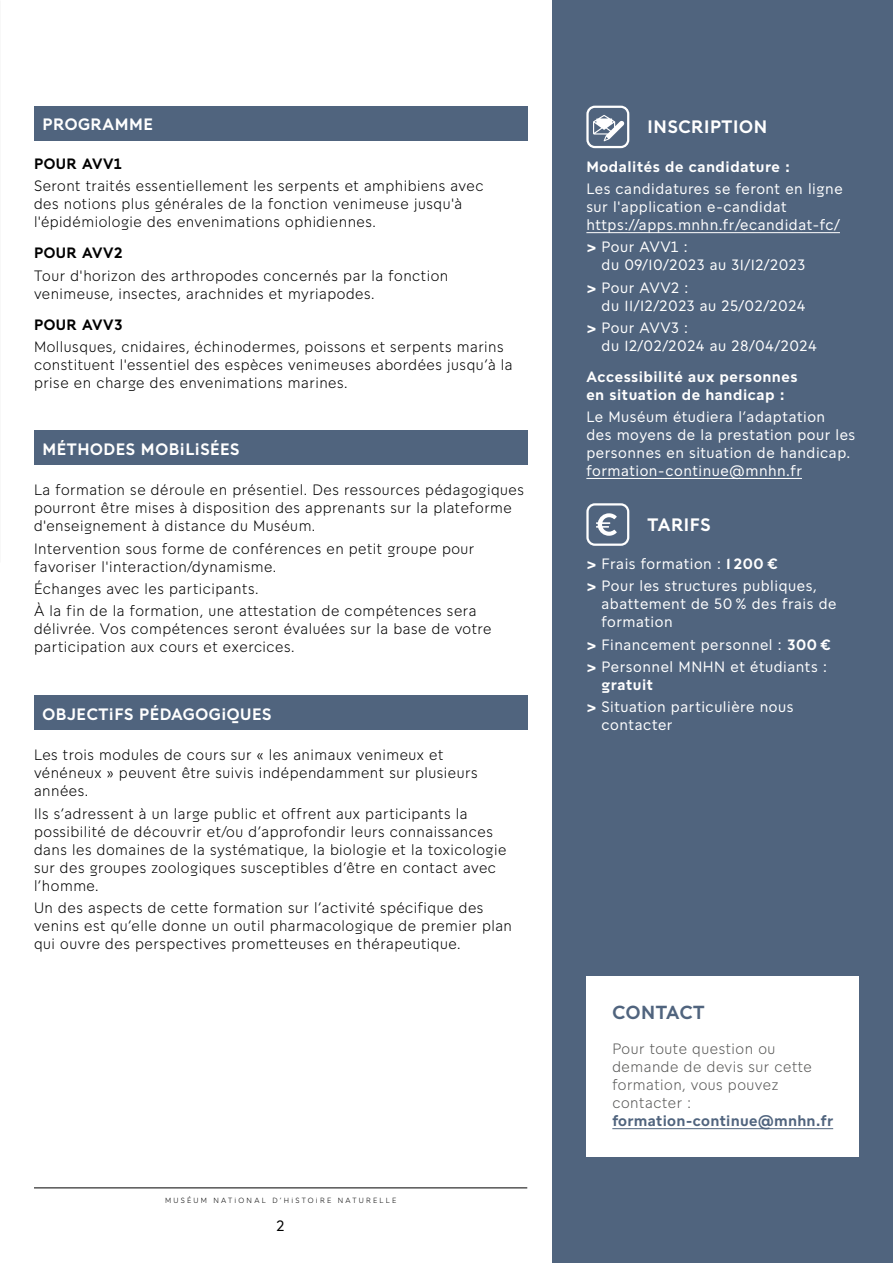
<style>
.page{position:relative;width:893px;height:1263px;background:#fff}
.page>*{position:absolute;margin:0;border:0;box-sizing:border-box;transform-origin:0 0}
.t1{font:18.9px "Buffon Gras";letter-spacing:.03em;color:#50647e}
.t2{font:18px "Buffon Gras";letter-spacing:.035em;color:#fff}
.t3{font:16.5px "Buffon Pro Gras";letter-spacing:.035em;color:#fff}
.t4{font:16.5px "Buffon Gras";letter-spacing:.035em;color:#fff}
.t5{font:15px/18px "Buffon Clair";letter-spacing:.035em;color:#000}
.t6{font:15px/18px "Buffon Regulier";letter-spacing:.035em;color:#fff}
.t7{font:15px/18px "Buffon Gras";letter-spacing:.035em;color:#fff}
.t8{font:15px/18px "Buffon Clair";letter-spacing:.035em;color:#575756}
.t9{font:15px "Buffon Gras";letter-spacing:.02em;color:#50647e}
.t10{font:15px "Buffon Gras";letter-spacing:.035em;color:#000}
.t11{font:15px "Buffon Regulier";color:#000}
.t12{font:7.5px "Buffon Pro Clair";letter-spacing:.3em;color:#000}
.s1{font-family:"Buffon Gras"}
</style>
<div class="page">
<hr style="left:0;top:436px;width:1px;height:126px;background:#3d4e55">
<div style="left:553px;top:0;width:340px;height:1263px;background:#50647e"></div>
<div style="left:34px;top:106px;width:493px;height:34px;background:#50647e"></div>
<div style="left:34px;top:431px;width:493px;height:34px;background:#50647e"></div>
<div style="left:34px;top:696px;width:493px;height:34px;background:#50647e"></div>
<div style="left:587px;top:976px;width:272px;height:181px;background:#fff"></div>
<hr style="left:612px;top:1128px;width:221px;height:1px;background:#50647e">
<div style="left:586px;top:106px;width:43px;height:42px;border:2px solid #fff;border-radius:7px"></div>
<svg style="left:593px;top:115px;width:31px;height:26px"></svg>
<svg style="left:596px;top:513px;width:21px;height:23px"></svg>
<div style="left:586px;top:503px;width:43px;height:43px;border:2px solid #fff;border-radius:7px"></div>
<hr style="left:586px;top:232px;width:254px;height:1px;background:#fff">
<hr style="left:586px;top:478px;width:216px;height:1px;background:#fff">
<hr style="left:34px;top:1187px;width:493px;height:1px;background:#000">
<p class="t4" style="left:43px;top:113px;width:112px">PROGRAMME</p>
<p class="t10" style="left:34px;top:154px;width:89px">POUR AVV1</p>
<p class="t5" style="left:34px;top:177px;width:451px">Seront traités essentiellement les serpents et amphibiens avec des notions plus générales de la fonction venimeuse jusqu'à l'épidémiologie des envenimations ophidiennes.</p>
<p class="t10" style="left:34px;top:243px;width:90px">POUR AVV2</p>
<p class="t5" style="left:34px;top:266px;width:416px">Tour d'horizon des arthropodes concernés par la fonction venimeuse, insectes, arachnides et myriapodes.</p>
<p class="t10" style="left:34px;top:314px;width:90px">POUR AVV3</p>
<p class="t5" style="left:34px;top:338px;width:480px">Mollusques, cnidaires, échinodermes, poissons et serpents marins constituent l'essentiel des espèces venimeuses abordées jusqu’à la prise en charge des envenimations marines.</p>
<p class="t3" style="left:43px;top:438px;width:199px">MÉTHODES MOBILISÉES</p>
<p class="t5" style="left:34px;top:481px;width:491px">La formation se déroule en présentiel. Des ressources pédagogiques pourront être mises à disposition des apprenants sur la plateforme d'enseignement à distance du Muséum.</p>
<p class="t5" style="left:34px;top:539px;width:442px">Intervention sous forme de conférences en petit groupe pour favoriser l'interaction/dynamisme.</p>
<p class="t5" style="left:34px;top:578px;width:444px;line-height:22.2px">Échanges avec les participants.<br>À la fin de la formation, une attestation de compétences sera</p>
<p class="t5" style="left:34px;top:620px;width:459px">délivrée. Vos compétences seront évaluées sur la base de votre participation aux cours et exercices.</p>
<p class="t3" style="left:43px;top:703px;width:230px">OBJECTIFS PÉDAGOGIQUES</p>
<p class="t5" style="left:34px;top:746px;width:445px">Les trois modules de cours sur « les animaux venimeux et vénéneux » peuvent être suivis indépendamment sur plusieurs années.</p>
<p class="t5" style="left:34px;top:804px;width:474px">Ils s’adressent à un large public et offrent aux participants la possibilité de découvrir et/ou d’approfondir leurs connaissances dans les domaines de la systématique, la biologie et la toxicologie sur des groupes zoologiques susceptibles d’être en contact avec l’homme.</p>
<p class="t5" style="left:34px;top:899px;width:479px">Un des aspects de cette formation sur l’activité spécifique des venins est qu’elle donne un outil pharmacologique de premier plan qui ouvre des perspectives prometteuses en thérapeutique.</p>
<p class="t12" style="left:165px;top:1196px;width:233px">MUSÉUM NATIONAL D’HISTOIRE NATURELLE</p>
<p class="t11" style="left:277px;top:1217px;width:9px">2</p>
<p class="t2" style="left:648px;top:115px;width:121px">INSCRIPTION</p>
<p class="t7" style="left:586px;top:158px;width:205px">Modalités de candidature :</p>
<p class="t6" style="left:586px;top:180px;width:258px">Les candidatures se feront en ligne sur l'application e-candidat https://apps.mnhn.fr/ecandidat-fc/</p>
<p class="t6" style="left:601px;top:238px;width:205px;text-indent:-15px"><span class="s1">&gt;</span> Pour AVV1 :<br>du 09/10/2023 au 31/12/2023</p>
<p class="t6" style="left:601px;top:278px;width:206px;text-indent:-15px"><span class="s1">&gt;</span> Pour AVV2 :<br>du 11/12/2023 au 25/02/2024</p>
<p class="t6" style="left:601px;top:319px;width:217px;text-indent:-15px"><span class="s1">&gt;</span> Pour AVV3 :<br>du 12/02/2024 au 28/04/2024</p>
<p class="t7" style="left:586px;top:367px;width:213px">Accessibilité aux personnes en situation de handicap :</p>
<p class="t6" style="left:586px;top:408px;width:270px">Le Muséum étudiera l’adaptation<br>des moyens de la prestation pour les personnes en situation de handicap. formation-continue@mnhn.fr</p>
<p class="t2" style="left:648px;top:513px;width:64px">TARIFS</p>
<p class="t6" style="left:586px;top:553px;width:232px;line-height:22.2px"><span class="s1">&gt;</span> Frais formation : <span class="s1">1 200 €<br>&gt;</span> Pour les structures publiques,</p>
<p class="t6" style="left:601px;top:595px;width:236px">abattement de 50 % des frais de formation</p>
<p class="t6" style="left:586px;top:633px;width:246px;line-height:22.2px"><span class="s1">&gt;</span> Financement personnel : <span class="s1">300 € &gt;</span> Personnel MNHN et étudiants :</p>
<p class="t7" style="left:601px;top:676px;width:53px">gratuit</p>
<p class="t6" style="left:601px;top:698px;width:193px;text-indent:-15px"><span class="s1">&gt;</span> Situation particulière nous contacter</p>
<p class="t1" style="left:612px;top:1000px;width:94px">CONTACT</p>
<p class="t8" style="left:612px;top:1040px;width:201px">Pour toute question ou demande de devis sur cette formation, vous pouvez contacter :</p>
<p class="t9" style="left:612px;top:1111px;width:222px">formation-continue@mnhn.fr</p>
</div>
